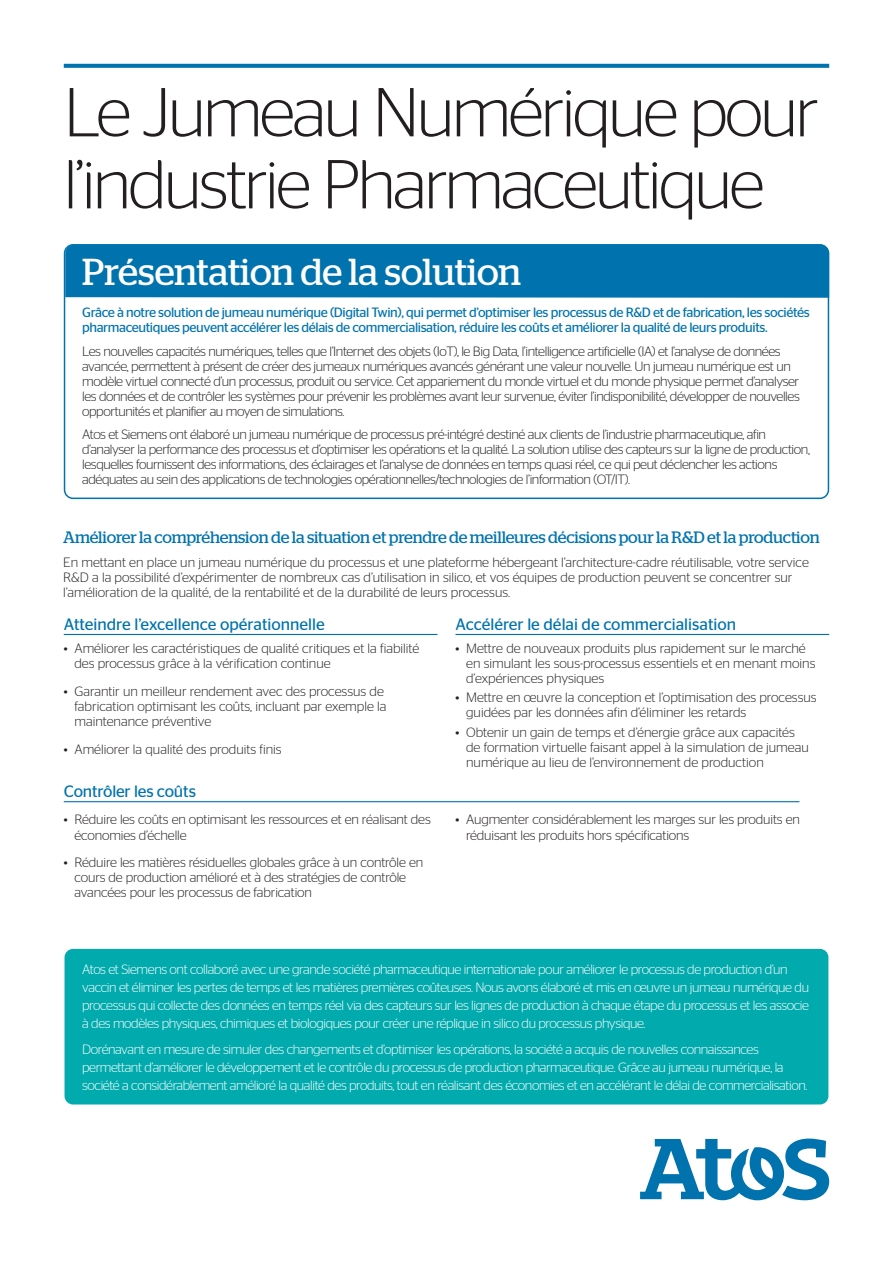
<style>
.page{position:relative;width:893px;height:1263px;background:#fff}
.page>*{position:absolute;margin:0;border:0;box-sizing:border-box;transform-origin:0 0}
.Cover_Title{font:300 69px/72px "Stag Sans";letter-spacing:-.04em;color:#231f20}
.t1{font:37.5px "Stag";letter-spacing:-.005em;color:#fff}
.Quote___Inside_Body{font:16.5px "Stag";letter-spacing:-.01em;color:#0073ae}
.Chapter_Title{font:16.5px "Stag Sans";color:#0073ae}
.Body_Copy{font:300 13.5px/15px "Stag Sans";letter-spacing:-.01em;color:#231f20}
.Body_Copy-2{font:300 13.5px/15px "Stag Sans";letter-spacing:-.03em;color:#231f20}
.Body_Copy-3{font:300 13.5px/18px "Stag Sans";letter-spacing:-.03em;color:#fff}
.Body_Copy-4{font:13.5px/15px "Stag Sans";letter-spacing:-.03em;color:#0073ae}
</style>
<div class="page">
<div style="left:65px;top:245px;width:764px;height:53px;background:#0073ae"></div>
<div style="left:65px;top:949px;width:763px;height:155px;background:#00aaad;border-radius:9px"></div>
<hr style="left:64px;top:634px;width:373px;height:1px;background:#0073ae">
<hr style="left:455px;top:634px;width:374px;height:1px;background:#0073ae">
<svg style="left:64px;top:64px;width:765px;height:4px;background:#0a78b1"></svg>
<div style="left:64px;top:244px;width:765px;height:255px;border:2px solid #0073ae;border-radius:9px"></div>
<hr style="left:64px;top:801px;width:735px;height:1px;background:#0073ae">
<svg style="left:640px;top:1138px;width:189px;height:62px"></svg>
<p class="Cover_Title" style="left:64px;top:75px;width:757px">Le Jumeau Numérique pour l’industrie Pharmaceutique</p>
<p class="t1" style="left:82px;top:250px;width:440px">Présentation de la solution</p>
<p class="Body_Copy-4" style="left:82px;top:305px;width:729px">Grâce à notre solution de jumeau numérique (Digital Twin), qui permet d’optimiser les processus de R&amp;D et de fabrication, les sociétés pharmaceutiques peuvent accélérer les délais de commercialisation, réduire les coûts et améliorer la qualité de leurs produits.</p>
<p class="Body_Copy-2" style="left:82px;top:343px;width:719px">Les nouvelles capacités numériques, telles que l’Internet des objets (IoT), le Big Data, l’intelligence artificielle (IA) et l’analyse de données avancée, permettent à présent de créer des jumeaux numériques avancés générant une valeur nouvelle. Un jumeau numérique est un modèle virtuel connecté d’un processus, produit ou service. Cet appariement du monde virtuel et du monde physique permet d’analyser les données et de contrôler les systèmes pour prévenir les problèmes avant leur survenue, éviter l’indisponibilité, développer de nouvelles opportunités et planifier au moyen de simulations.</p>
<p class="Body_Copy-2" style="left:82px;top:427px;width:729px">Atos et Siemens ont élaboré un jumeau numérique de processus pré-intégré destiné aux clients de l’industrie pharmaceutique, afin d’analyser la performance des processus et d’optimiser les opérations et la qualité. La solution utilise des capteurs sur la ligne de production, lesquelles fournissent des informations, des éclairages et l’analyse de données en temps quasi réel, ce qui peut déclencher les actions adéquates au sein des applications de technologies opérationnelles/technologies de l’information (OT/IT).</p>
<p class="Quote___Inside_Body" style="left:63px;top:528px;width:758px">Améliorer la compréhension de la situation et prendre de meilleures décisions pour la R&amp;D et la production</p>
<p class="Body_Copy" style="left:63px;top:555px;width:747px">En mettant en place un jumeau numérique du processus et une plateforme hébergeant l’architecture-cadre réutilisable, votre service<br>R&amp;D a la possibilité d’expérimenter de nombreux cas d’utilisation in silico, et vos équipes de production peuvent se concentrer sur l’amélioration de la qualité, de la rentabilité et de la durabilité de leurs processus.</p>
<p class="Chapter_Title" style="left:64px;top:615px;width:262px">Atteindre l’excellence opérationnelle</p>
<p class="Body_Copy" style="left:74px;top:641px;width:346px;text-indent:-11px">• Améliorer les caractéristiques de qualité critiques et la fiabilité des processus grâce à la vérification continue</p>
<p class="Body_Copy" style="left:74px;top:683px;width:314px;text-indent:-11px">• Garantir un meilleur rendement avec des processus de fabrication optimisant les coûts, incluant par exemple la maintenance préventive</p>
<p class="Body_Copy" style="left:64px;top:741px;width:219px">• Améliorer la qualité des produits finis</p>
<p class="Chapter_Title" style="left:64px;top:782px;width:134px">Contrôler les coûts</p>
<p class="Body_Copy" style="left:74px;top:812px;width:358px;text-indent:-11px">• Réduire les coûts en optimisant les ressources et en réalisant des économies d’échelle</p>
<p class="Body_Copy" style="left:74px;top:855px;width:350px;text-indent:-11px">• Réduire les matières résiduelles globales grâce à un contrôle en cours de production amélioré et à des stratégies de contrôle avancées pour les processus de fabrication</p>
<p class="Chapter_Title" style="left:455px;top:615px;width:282px">Accélérer le délai de commercialisation</p>
<p class="Body_Copy" style="left:466px;top:641px;width:351px;text-indent:-11px">• Mettre de nouveaux produits plus rapidement sur le marché en simulant les sous-processus essentiels et en menant moins d’expériences physiques</p>
<p class="Body_Copy" style="left:466px;top:690px;width:352px;text-indent:-11px">• Mettre en œuvre la conception et l’optimisation des processus guidées par les données afin d’éliminer les retards</p>
<p class="Body_Copy" style="left:466px;top:724px;width:344px;text-indent:-11px">• Obtenir un gain de temps et d’énergie grâce aux capacités de formation virtuelle faisant appel à la simulation de jumeau numérique au lieu de l’environnement de production</p>
<p class="Body_Copy" style="left:466px;top:812px;width:335px;text-indent:-11px">• Augmenter considérablement les marges sur les produits en réduisant les produits hors spécifications</p>
<p class="Body_Copy-3" style="left:82px;top:960px;width:728px">Atos et Siemens ont collaboré avec une grande société pharmaceutique internationale pour améliorer le processus de production d’un vaccin et éliminer les pertes de temps et les matières premières coûteuses. Nous avons élaboré et mis en œuvre un jumeau numérique du processus qui collecte des données en temps réel via des capteurs sur les lignes de production à chaque étape du processus et les associe à des modèles physiques, chimiques et biologiques pour créer une réplique in silico du processus physique.</p>
<p class="Body_Copy-3" style="left:82px;top:1040px;width:727px">Dorénavant en mesure de simuler des changements et d’optimiser les opérations, la société a acquis de nouvelles connaissances permettant d’améliorer le développement et le contrôle du processus de production pharmaceutique. Grâce au jumeau numérique, la société a considérablement amélioré la qualité des produits, tout en réalisant des économies et en accélérant le délai de commercialisation.</p>
</div>
